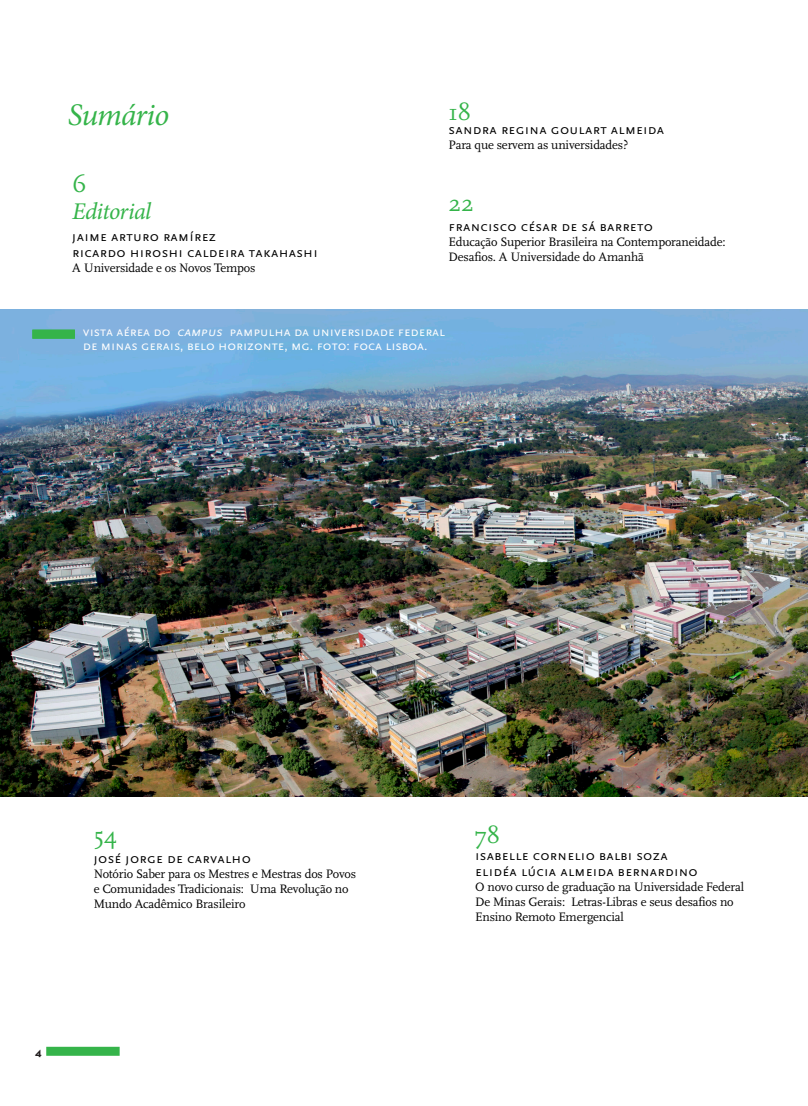
<style>
.page{position:relative;width:808px;height:1106px;background:#fff}
.page>*{position:absolute;margin:0;border:0;box-sizing:border-box;transform-origin:0 0}
.t1{font:italic 31.5px "Minion Pro";letter-spacing:-.03em;color:#35b44a}
.t2{font:24px "Scala";color:#35b44a}
.t3{font:italic 24px "Minion Pro";letter-spacing:-.03em;color:#35b44a}
.t4{font:14.25px/15.8px "Scala Sans Caps";letter-spacing:.02em;color:#000}
.t5{font:13.5px/13.5px "Scala Sans Caps";color:#fff}
.t6{font:12.75px/15px "Scala";letter-spacing:-.015em;color:#000}
.t7{font:700 12px "Neutra Text";color:#231f20}
.s1{font-style:italic}
</style>
<div class="page">
<div style="left:46px;top:1046px;width:74px;height:9px;background:#35b44a"></div>
<img style="left:0;top:310px;width:808px;height:486px">
<div style="left:32px;top:330px;width:43px;height:9px;background:#35b44a"></div>
<h1 class="t1" style="left:68px;top:94px;width:103px">Sumário</h1>
<h2 class="t2" style="left:72px;top:171px;width:16px">6</h2>
<h2 class="t3" style="left:72px;top:195px;width:80px">Editorial</h2>
<p class="t4" style="left:72px;top:229px;width:247px">jaime arturo ramírez<br>ricardo hiroshi caldeira takahashi</p>
<p class="t6" style="left:72px;top:260px;width:185px">A Universidade e os Novos Tempos</p>
<h2 class="t2" style="left:449px;top:99px;width:24px">18</h2>
<p class="t4" style="left:449px;top:122px;width:217px">sandra regina goulart almeida</p>
<p class="t6" style="left:449px;top:138px;width:181px">Para que servem as universidades?</p>
<h2 class="t2" style="left:449px;top:190px;width:27px">22</h2>
<p class="t4" style="left:449px;top:219px;width:206px">francisco césar de sá barreto</p>
<p class="t6" style="left:449px;top:234px;width:278px">Educação Superior Brasileira na Contemporaneidade:<br>Desafios. A Universidade do Amanhã</p>
<p class="t5" style="left:83px;top:325px;width:364px">vista aérea do <span class="s1">campus</span> pampulha da universidade federal de minas gerais, belo horizonte, mg. foto: foca lisboa.</p>
<h2 class="t2" style="left:94px;top:822px;width:25px">54</h2>
<p class="t4" style="left:94px;top:851px;width:159px">josé jorge de carvalho</p>
<p class="t6" style="left:94px;top:867px;width:264px">Notório Saber para os Mestres e Mestras dos Povos e Comunidades Tradicionais: Uma Revolução no<br>Mundo Acadêmico Brasileiro</p>
<p class="t7" style="left:35px;top:1044px;width:8px">4</p>
<h2 class="t2" style="left:475px;top:822px;width:26px">78</h2>
<p class="t4" style="left:475px;top:848px;width:224px">isabelle cornelio balbi soza elidéa lúcia almeida bernardino</p>
<p class="t6" style="left:475px;top:879px;width:270px">O novo curso de graduação na Universidade Federal<br>De Minas Gerais: Letras-Libras e seus desafios no<br>Ensino Remoto Emergencial</p>
</div>
